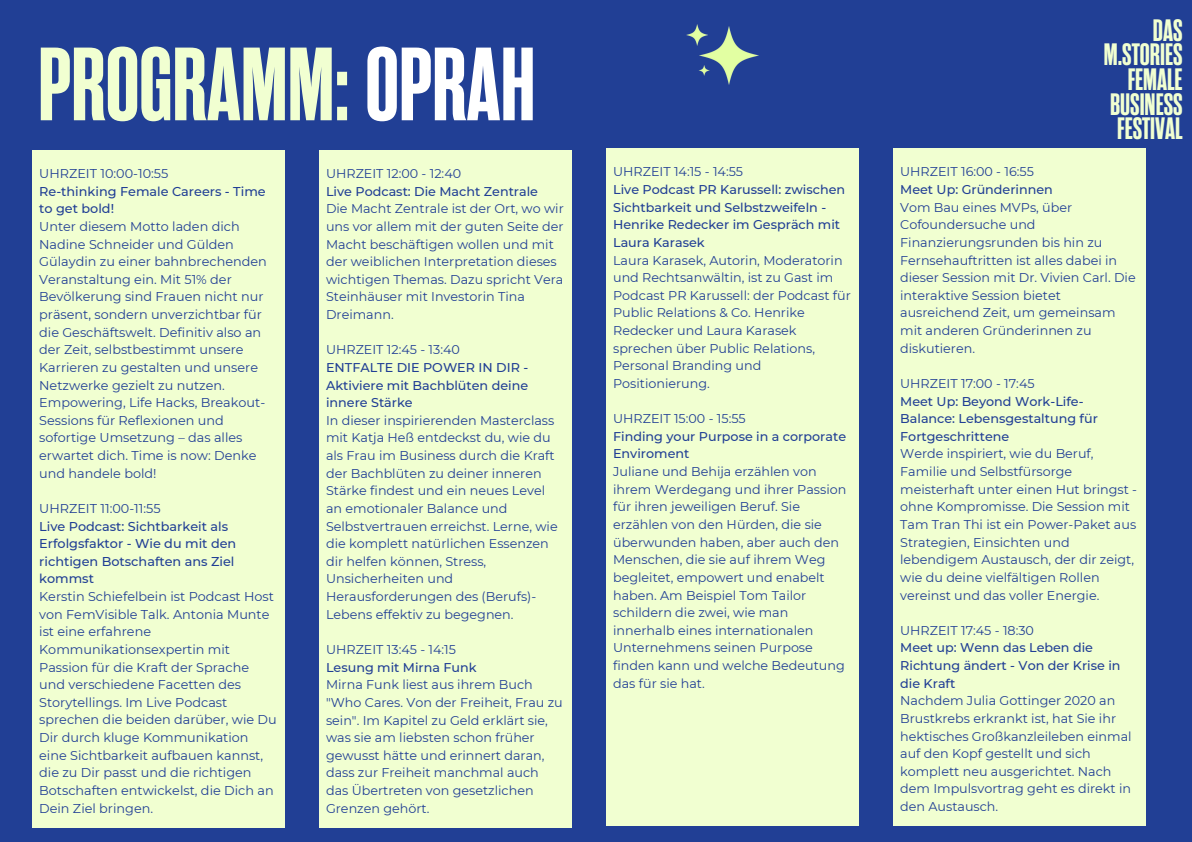
<style>
.page{position:relative;width:1192px;height:842px;background:#213f95}
.page>*{position:absolute;margin:0;border:0;box-sizing:border-box;transform-origin:0 0}
.t1{font:700 103.85px "Rama Gothic MW01";color:#f1ffd1}
.t2{font:700 30.9px/24.6px "Rama Gothic MW01";color:#f1ffd1;text-align:right}
.t3{font:12.8px/17.6px "Montserrat";color:#213f95}
.t4{font:500 12.8px/17.6px "Montserrat";color:#213f95}
.t5{font:12.7px/17.6px "Montserrat";color:#213f95}
.t6{font:500 12.7px/17.6px "Montserrat";color:#213f95}
.s1{color:#fff}
</style>
<div class="page">
<div style="left:319px;top:150px;width:253px;height:677px;background:#f1ffd1"></div>
<img style="left:687px;top:24px;width:72px;height:60px">
<div style="left:32px;top:150px;width:252px;height:677px;background:#f1ffd1"></div>
<div style="left:606px;top:148px;width:253px;height:677px;background:#f1ffd1"></div>
<div style="left:893px;top:148px;width:253px;height:677px;background:#f1ffd1"></div>
<h1 class="t1" style="left:38px;top:32px;width:499px">PROGRAMM:<span class="s1">OPRAH</span></h1>
<p class="t3" style="left:39px;top:165px;width:131px">UHRZEIT 10:00-10:55</p>
<p class="t4" style="left:39px;top:182px;width:228px">Re-thinking Female Careers - Time to get bold!</p>
<p class="t3" style="left:39px;top:218px;width:229px">Unter diesem Motto laden dich<br>Nadine Schneider und Gülden<br>Gülaydin zu einer bahnbrechenden<br>Veranstaltung ein. Mit 51% der<br>Bevölkerung sind Frauen nicht nur präsent, sondern unverzichtbar für die Geschäftswelt. Definitiv also an der Zeit, selbstbestimmt unsere<br>Karrieren zu gestalten und unsere<br>Netzwerke gezielt zu nutzen.<br>Empowering, Life Hacks, Breakout-<br>Sessions für Reflexionen und sofortige Umsetzung – das alles erwartet dich. Time is now: Denke und handele bold!</p>
<p class="t3" style="left:39px;top:500px;width:123px">UHRZEIT 11:00-11:55</p>
<p class="t4" style="left:39px;top:517px;width:199px">Live Podcast: Sichtbarkeit als<br>Erfolgsfaktor - Wie du mit den richtigen Botschaften ans Ziel kommst</p>
<p class="t3" style="left:39px;top:588px;width:239px">Kerstin Schiefelbein ist Podcast Host von FemVisible Talk. Antonia Munte ist eine erfahrene<br>Kommunikationsexpertin mit<br>Passion für die Kraft der Sprache und verschiedene Facetten des<br>Storytellings. Im Live Podcast sprechen die beiden darüber, wie Du<br>Dir durch kluge Kommunikation eine Sichtbarkeit aufbauen kannst, die zu Dir passt und die richtigen<br>Botschaften entwickelst, die Dich an<br>Dein Ziel bringen.</p>
<p class="t5" style="left:326px;top:165px;width:137px">UHRZEIT 12:00 - 12:40</p>
<p class="t6" style="left:326px;top:182px;width:214px">Live Podcast: Die Macht Zentrale</p>
<p class="t5" style="left:326px;top:200px;width:239px">Die Macht Zentrale ist der Ort, wo wir uns vor allem mit der guten Seite der<br>Macht beschäftigen wollen und mit der weiblichen Interpretation dieses wichtigen Themas. Dazu spricht Vera<br>Steinhäuser mit Investorin Tina<br>Dreimann.</p>
<p class="t5" style="left:326px;top:341px;width:135px">UHRZEIT 12:45 - 13:40</p>
<p class="t6" style="left:326px;top:359px;width:204px;text-align:justify">ENTFALTE DIE POWER IN DIR - Aktiviere mit Bachblüten deine innere Stärke</p>
<p class="t5" style="left:326px;top:411px;width:233px">In dieser inspirierenden Masterclass mit Katja Heß entdeckst du, wie du als Frau im Business durch die Kraft der Bachblüten zu deiner inneren<br>Stärke findest und ein neues Level an emotionaler Balance und<br>Selbstvertrauen erreichst. Lerne, wie die komplett natürlichen Essenzen dir helfen können, Stress,<br>Unsicherheiten und<br>Herausforderungen des (Berufs)-<br>Lebens effektiv zu begegnen.</p>
<p class="t5" style="left:326px;top:641px;width:131px">UHRZEIT 13:45 - 14:15</p>
<p class="t6" style="left:326px;top:658px;width:152px">Lesung mit Mirna Funk</p>
<p class="t5" style="left:326px;top:676px;width:238px">Mirna Funk liest aus ihrem Buch "Who Cares. Von der Freiheit, Frau zu sein". Im Kapitel zu Geld erklärt sie, was sie am liebsten schon früher gewusst hätte und erinnert daran, dass zur Freiheit manchmal auch das Übertreten von gesetzlichen<br>Grenzen gehört.</p>
<p class="t5" style="left:613px;top:163px;width:131px">UHRZEIT 14:15 - 14:55</p>
<p class="t6" style="left:613px;top:181px;width:234px">Live Podcast PR Karussell: zwischen<br>Sichtbarkeit und Selbstzweifeln -<br>Henrike Redecker im Gespräch mit<br>Laura Karasek</p>
<p class="t5" style="left:613px;top:251px;width:239px">Laura Karasek, Autorin, Moderatorin und Rechtsanwältin, ist zu Gast im<br>Podcast PR Karussell: der Podcast für<br>Public Relations &amp; Co. Henrike<br>Redecker und Laura Karasek sprechen über Public Relations,<br>Personal Branding und<br>Positionierung.</p>
<p class="t5" style="left:613px;top:410px;width:134px">UHRZEIT 15:00 - 15:55</p>
<p class="t6" style="left:613px;top:427px;width:235px">Finding your Purpose in a corporate<br>Enviroment</p>
<p class="t5" style="left:613px;top:463px;width:235px">Juliane und Behija erzählen von ihrem Werdegang und ihrer Passion für ihren jeweiligen Beruf. Sie erzählen von den Hürden, die sie überwunden haben, aber auch den<br>Menschen, die sie auf ihrem Weg begleitet, empowert und enabelt haben. Am Beispiel Tom Tailor schildern die zwei, wie man innerhalb eines internationalen<br>Unternehmens seinen Purpose finden kann und welche Bedeutung das für sie hat.</p>
<h2 class="t2" style="left:1104px;top:18px;width:80px">DAS<br>M.STORIES<br>FEMALE<br>BUSINESS<br>FESTIVAL</h2>
<p class="t5" style="left:900px;top:163px;width:135px">UHRZEIT 16:00 - 16:55</p>
<p class="t6" style="left:900px;top:181px;width:154px">Meet Up: Gründerinnen</p>
<p class="t5" style="left:900px;top:198px;width:237px">Vom Bau eines MVPs, über<br>Cofoundersuche und<br>Finanzierungsrunden bis hin zu<br>Fernsehauftritten ist alles dabei in dieser Session mit Dr. Vivien Carl. Die interaktive Session bietet ausreichend Zeit, um gemeinsam mit anderen Gründerinnen zu diskutieren.</p>
<p class="t5" style="left:900px;top:375px;width:136px">UHRZEIT 17:00 - 17:45</p>
<p class="t6" style="left:900px;top:392px;width:199px">Meet Up: Beyond Work-Life-<br>Balance: Lebensgestaltung für<br>Fortgeschrittene</p>
<p class="t5" style="left:900px;top:445px;width:238px">Werde inspiriert, wie du Beruf, Familie und Selbstfürsorge meisterhaft unter einen Hut bringst - ohne Kompromisse. Die Session mit Tam Tran Thi ist ein Power-Paket aus Strategien, Einsichten und lebendigem Austausch, der dir zeigt, wie du deine vielfältigen Rollen vereinst und das voller Energie.</p>
<p class="t5" style="left:900px;top:621px;width:135px">UHRZEIT 17:45 - 18:30</p>
<p class="t6" style="left:900px;top:639px;width:222px">Meet up: Wenn das Leben die<br>Richtung ändert - Von der Krise in die Kraft</p>
<p class="t5" style="left:900px;top:692px;width:233px">Nachdem Julia Gottinger 2020 an<br>Brustkrebs erkrankt ist, hat Sie ihr hektisches Großkanzleileben einmal auf den Kopf gestellt und sich komplett neu ausgerichtet. Nach dem Impulsvortrag geht es direkt in den Austausch.</p>
</div>
